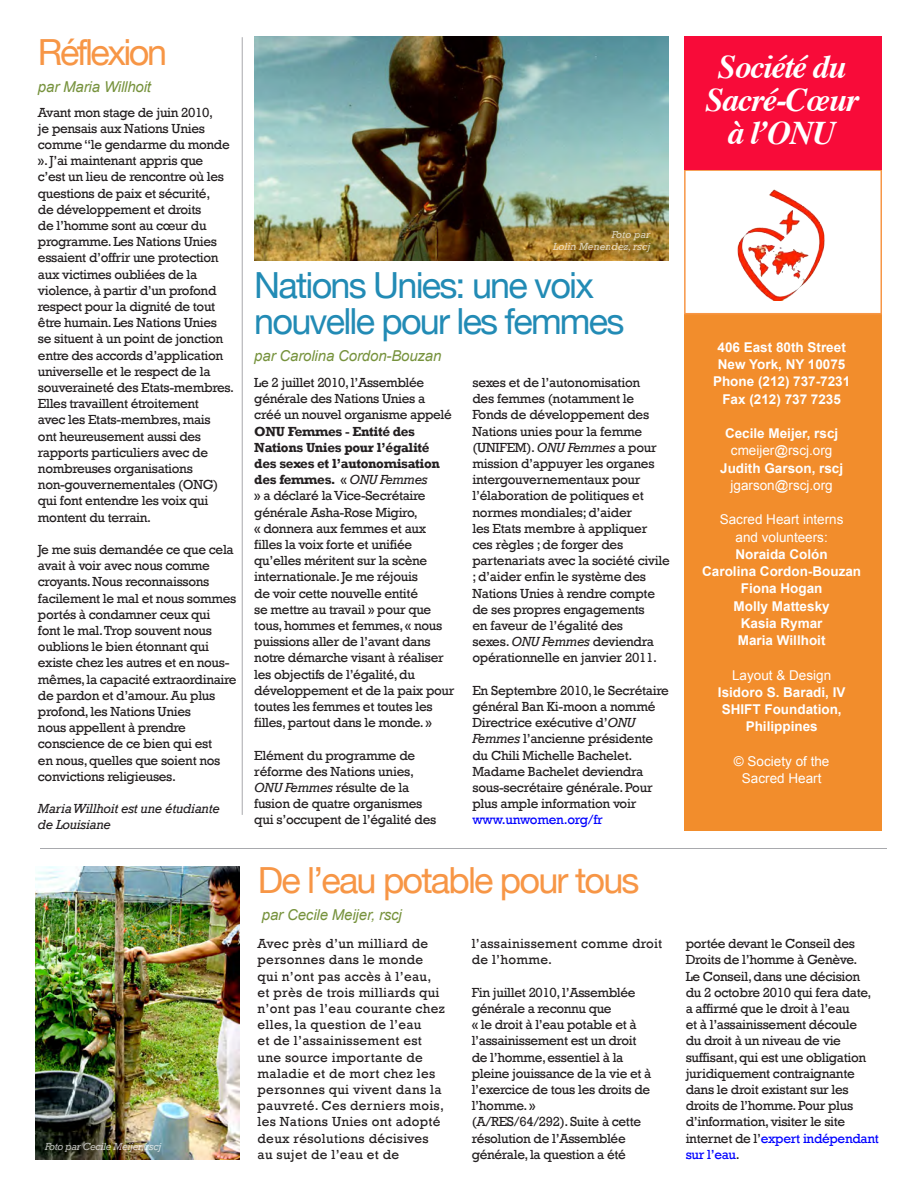
<style>
.page{position:relative;width:918px;height:1188px;background:#fff}
.page>*{position:absolute;margin:0;border:0;box-sizing:border-box;transform-origin:0 0}
.t1{font:36px/36px "Helvetica Neue";letter-spacing:-.05em;color:#228bb5}
.t2{font:36px "Helvetica Neue";letter-spacing:-.05em;color:#f79646}
.t3{font:36px "Helvetica Neue";letter-spacing:-.07em;color:#f79646}
.t4{font:italic 700 33px/33px "Times";letter-spacing:-.04em;color:#fff;text-align:center}
.t5{font:italic 15px "Arial";letter-spacing:-.01em;color:#76923c}
.t6{font:13.5px/16.2px "Rockwell";letter-spacing:-.025em;color:#231f20}
.t7{font:13.5px/16.2px "Rockwell";letter-spacing:.02em;color:#231f20}
.t8{font:700 13.5px "Arial";color:#fff}
.t9{font:13.5px "Arial";color:#fff}
.t10{font:italic 13.5px/16.2px "Rockwell";letter-spacing:-.02em;color:#231f20}
.t11{font:italic 10.5px/12px "Rockwell";letter-spacing:.01em;color:#fff;text-align:right}
.t12{font:italic 10.5px "Rockwell";letter-spacing:-.015em;color:#fff}
.s1{font-weight:700}
.s2{font-style:italic}
.s3{color:#00f}
</style>
<div class="page">
<div style="left:684px;top:314px;width:198px;height:517px;background:#f28d2c"></div>
<div style="left:684px;top:169px;width:198px;height:145px;border:2px solid #f79646"></div>
<div style="left:684px;top:36px;width:198px;height:133px;background:#f80b39"></div>
<img style="left:737px;top:189px;width:88px;height:112px">
<hr style="left:40px;top:848px;width:846px;height:1px;background:#a8a9ad">
<hr style="left:242px;top:37px;width:1px;height:778px;background:#a8a9ad">
<img style="left:254px;top:36px;width:415px;height:224px">
<img style="left:36px;top:866px;width:203px;height:293px">
<p class="t3" style="left:38px;top:31px;width:131px">Réflexion</p>
<p class="t5" style="left:38px;top:78px;width:115px">par Maria Willhoit</p>
<p class="t6" style="left:38px;top:104px;width:198px">Avant mon stage de juin 2010,<br>je pensais aux Nations Unies comme “le gendarme du monde ». J’ai maintenant appris que c’est un lieu de rencontre où les questions de paix et sécurité,<br>de développement et droits<br>de l’homme sont au cœur du programme. Les Nations Unies essaient d’offrir une protection aux victimes oubliées de la violence, à partir d’un profond respect pour la dignité de tout être humain. Les Nations Unies<br>se situent à un point de jonction entre des accords d’application universelle et le respect de la souveraineté des Etats-membres.<br>Elles travaillent étroitement<br>avec les Etats-membres, mais<br>ont heureusement aussi des rapports particuliers avec de nombreuses organisations non-gouvernementales (ONG) qui font entendre les voix qui montent du terrain.</p>
<p class="t6" style="left:38px;top:542px;width:200px">Je me suis demandée ce que cela avait à voir avec nous comme croyants. Nous reconnaissons facilement le mal et nous sommes portés à condamner ceux qui<br>font le mal. Trop souvent nous oublions le bien étonnant qui existe chez les autres et en nous&shy;mêmes, la capacité extraordinaire de pardon et d’amour. Au plus profond, les Nations Unies<br>nous appellent à prendre conscience de ce bien qui est<br>en nous, quelles que soient nos convictions religieuses.</p>
<p class="t10" style="left:38px;top:801px;width:183px">Maria Willhoit est une étudiante de Louisiane</p>
<p class="t12" style="left:45px;top:1140px;width:118px">Foto par Cecile Meijer, rscj</p>
<p class="t4" style="left:706px;top:48px;width:155px">Société du<br>Sacré-Cœur à l’ONU</p>
<p class="t11" style="left:553px;top:229px;width:99px">Foto par<br>Lolin Menendez, rscj</p>
<p class="t1" style="left:254px;top:266px;width:372px">Nations Unies: une voix nouvelle pour les femmes</p>
<p class="t5" style="left:254px;top:347px;width:189px">par Carolina Cordon-Bouzan</p>
<p class="t6" style="left:254px;top:374px;width:202px">Le 2 juillet 2010, l’Assemblée générale des Nations Unies a créé un nouvel organisme appelé<br><span class="s1">ONU Femmes - Entité des<br>Nations Unies pour l’égalité des sexes et l’autonomisation des femmes.</span> « <span class="s2">ONU Femmes<br></span>» a déclaré la Vice-Secrétaire générale Asha-Rose Migiro,<br>« donnera aux femmes et aux filles la voix forte et unifiée qu’elles méritent sur la scène internationale. Je me réjouis<br>de voir cette nouvelle entité<br>se mettre au travail » pour que tous, hommes et femmes, « nous puissions aller de l’avant dans notre démarche visant à réaliser les objectifs de l’égalité, du développement et de la paix pour toutes les femmes et toutes les filles, partout dans le monde. »</p>
<p class="t6" style="left:254px;top:747px;width:184px">Elément du programme de réforme des Nations unies,<br><span class="s2">ONU Femmes</span> résulte de la fusion de quatre organismes qui s’occupent de l’égalité des</p>
<p class="t6" style="left:472px;top:374px;width:199px">sexes et de l’autonomisation<br>des femmes (notamment le<br>Fonds de développement des<br>Nations unies pour la femme (UNIFEM). <span class="s2">ONU Femmes</span> a pour mission d’appuyer les organes intergouvernementaux pour l’élaboration de politiques et normes mondiales; d’aider<br>les Etats membre à appliquer ces règles ; de forger des partenariats avec la société civile ; d’aider enfin le système des<br>Nations Unies à rendre compte de ses propres engagements<br>en faveur de l’égalité des<br>sexes. <span class="s2">ONU Femmes</span> deviendra opérationnelle en janvier 2011.</p>
<p class="t6" style="left:472px;top:682px;width:198px">En Septembre 2010, le Secrétaire général Ban Ki-moon a nommé<br>Directrice exécutive d’<span class="s2">ONU<br>Femmes</span> l’ancienne présidente du Chili Michelle Bachelet.<br>Madame Bachelet deviendra sous-secrétaire générale. Pour plus ample information voir <span class="s3">www.unwomen.org/fr</span></p>
<p class="t2" style="left:258px;top:858px;width:383px">De l’eau potable pour tous</p>
<p class="t5" style="left:262px;top:906px;width:142px">par Cecile Meijer, rscj</p>
<p class="t7" style="left:258px;top:936px;width:189px">Avec près d’un milliard de personnes dans le monde qui n’ont pas accès à l’eau, et près de trois milliards qui n’ont pas l’eau courante chez elles, la question de l’eau<br>et de l’assainissement est une source importante de maladie et de mort chez les personnes qui vivent dans la pauvreté. Ces derniers mois, les Nations Unies ont adopté deux résolutions décisives au sujet de l’eau et de</p>
<p class="t7" style="left:472px;top:936px;width:192px">l’assainissement comme droit de l’homme.</p>
<p class="t6" style="left:472px;top:984px;width:181px">Fin juillet 2010, l’Assemblée générale a reconnu que<br>« le droit à l’eau potable et à l’assainissement est un droit de l’homme, essentiel à la pleine jouissance de la vie et à l’exercice de tous les droits de l’homme. »<br>(A/RES/64/292). Suite à cette résolution de l’Assemblée générale, la question a été</p>
<p class="t8" style="left:718px;top:339px;width:130px">406 East 80th Street</p>
<p class="t8" style="left:718px;top:357px;width:129px">New York, NY 10075</p>
<p class="t8" style="left:713px;top:374px;width:139px">Phone (212) 737-7231</p>
<p class="t8" style="left:722px;top:391px;width:120px">Fax (212) 737 7235</p>
<p class="t8" style="left:725px;top:426px;width:115px">Cecile Meijer, rscj</p>
<p class="t9" style="left:731px;top:443px;width:103px">cmeijer@rscj.org</p>
<p class="t8" style="left:720px;top:460px;width:125px">Judith Garson, rscj</p>
<p class="t9" style="left:731px;top:477px;width:104px">jgarson@rscj.org</p>
<p class="t9" style="left:720px;top:512px;width:125px">Sacred Heart interns</p>
<p class="t9" style="left:736px;top:529px;width:94px">and volunteers:</p>
<p class="t8" style="left:736px;top:547px;width:94px">Noraida Colón</p>
<p class="t8" style="left:702px;top:564px;width:161px">Carolina Cordon-Bouzan</p>
<p class="t8" style="left:741px;top:581px;width:83px">Fiona Hogan</p>
<p class="t8" style="left:734px;top:598px;width:98px">Molly Mattesky</p>
<p class="t8" style="left:741px;top:616px;width:83px">Kasia Rymar</p>
<p class="t8" style="left:738px;top:633px;width:89px">Maria Willhoit</p>
<p class="t9" style="left:732px;top:667px;width:101px">Layout &amp; Design</p>
<p class="t8" style="left:718px;top:685px;width:129px">Isidoro S. Baradi, IV</p>
<p class="t8" style="left:722px;top:702px;width:122px">SHIFT Foundation,</p>
<p class="t8" style="left:746px;top:719px;width:74px">Philippines</p>
<p class="t9" style="left:734px;top:754px;width:97px">© Society of the</p>
<p class="t9" style="left:742px;top:771px;width:81px">Sacred Heart</p>
<p class="t6" style="left:686px;top:936px;width:195px">portée devant le Conseil des<br>Droits de l’homme à Genève.<br>Le Conseil, dans une décision du 2 octobre 2010 qui fera date, a affirmé que le droit à l’eau<br>et à l’assainissement découle<br>du droit à un niveau de vie suffisant, qui est une obligation juridiquement contraignante dans le droit existant sur les droits de l’homme. Pour plus d’information, visiter le site internet de l’<span class="s3">expert indépendant sur l’eau</span>.</p>
</div>
